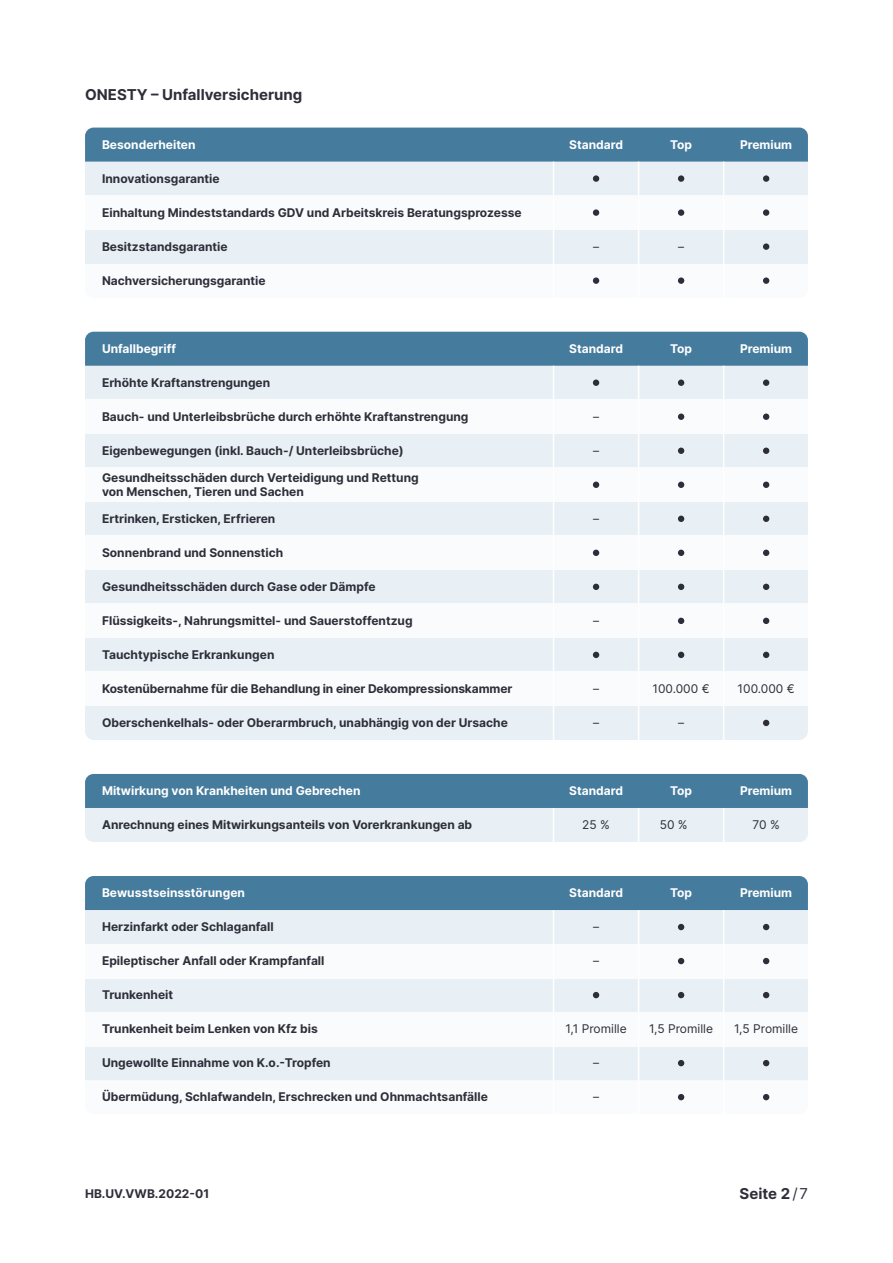
<style>
.page{position:relative;width:893px;height:1263px;background:#fff}
.page>*{position:absolute;margin:0;border:0;box-sizing:border-box;transform-origin:0 0}
.t1{font:700 15px "Inter";color:#2e2e3a}
.t2{font:700 12px/13.5px "Inter";color:#2e2e3a}
.t3{font:700 12px "Inter";color:#fff}
.t4{font:12px "Inter";color:#2e2e3a}
.s1{font-weight:400}
</style>
<div class="page">
<div style="left:85px;top:162px;width:723px;height:34px;background:#e8f0f5"></div>
<div style="left:85px;top:366px;width:723px;height:34px;background:#e8f0f5"></div>
<div style="left:85px;top:910px;width:723px;height:34px;background:#e8f0f5"></div>
<div style="left:85px;top:230px;width:723px;height:34px;background:#e8f0f5"></div>
<div style="left:85px;top:434px;width:723px;height:34px;background:#e8f0f5"></div>
<div style="left:85px;top:978px;width:723px;height:34px;background:#e8f0f5"></div>
<div style="left:85px;top:502px;width:723px;height:34px;background:#e8f0f5"></div>
<div style="left:85px;top:1046px;width:723px;height:34px;background:#e8f0f5"></div>
<div style="left:85px;top:570px;width:723px;height:34px;background:#e8f0f5"></div>
<div style="left:85px;top:638px;width:723px;height:34px;background:#e8f0f5"></div>
<div style="left:85px;top:196px;width:723px;height:34px;background:#f9fbfc"></div>
<div style="left:85px;top:400px;width:723px;height:34px;background:#f9fbfc"></div>
<div style="left:85px;top:944px;width:723px;height:34px;background:#f9fbfc"></div>
<div style="left:85px;top:468px;width:723px;height:34px;background:#f9fbfc"></div>
<div style="left:85px;top:1012px;width:723px;height:34px;background:#f9fbfc"></div>
<div style="left:85px;top:536px;width:723px;height:34px;background:#f9fbfc"></div>
<div style="left:85px;top:604px;width:723px;height:34px;background:#f9fbfc"></div>
<div style="left:85px;top:672px;width:723px;height:34px;background:#f9fbfc"></div>
<div style="left:85px;top:128px;width:723px;height:34px;background:#457b9d"></div>
<div style="left:85px;top:332px;width:723px;height:34px;background:#457b9d"></div>
<div style="left:85px;top:876px;width:723px;height:34px;background:#457b9d"></div>
<svg style="left:85px;top:774px;width:723px;height:68px;background:#96b5c8"></svg>
<hr style="left:723px;top:162px;width:1px;height:136px;background:#fff">
<hr style="left:723px;top:366px;width:1px;height:374px;background:#fff">
<hr style="left:723px;top:910px;width:1px;height:204px;background:#fff">
<hr style="left:723px;top:808px;width:1px;height:34px;background:#fff">
<hr style="left:638px;top:162px;width:1px;height:136px;background:#fff">
<hr style="left:638px;top:366px;width:1px;height:374px;background:#fff">
<hr style="left:638px;top:910px;width:1px;height:204px;background:#fff">
<hr style="left:638px;top:808px;width:1px;height:34px;background:#fff">
<hr style="left:553px;top:162px;width:1px;height:136px;background:#fff">
<hr style="left:553px;top:366px;width:1px;height:374px;background:#fff">
<hr style="left:553px;top:910px;width:1px;height:204px;background:#fff">
<hr style="left:553px;top:808px;width:1px;height:34px;background:#fff">
<div style="left:763px;top:243px;width:6px;height:7px;background:#2e2e3a;border-radius:50%"></div>
<div style="left:763px;top:277px;width:6px;height:7px;background:#2e2e3a;border-radius:50%"></div>
<div style="left:678px;top:209px;width:6px;height:7px;background:#2e2e3a;border-radius:50%"></div>
<div style="left:678px;top:277px;width:6px;height:7px;background:#2e2e3a;border-radius:50%"></div>
<div style="left:593px;top:209px;width:6px;height:7px;background:#2e2e3a;border-radius:50%"></div>
<div style="left:593px;top:277px;width:6px;height:7px;background:#2e2e3a;border-radius:50%"></div>
<div style="left:763px;top:209px;width:6px;height:7px;background:#2e2e3a;border-radius:50%"></div>
<svg style="left:678px;top:414px;width:6px;height:6px"></svg>
<svg style="left:763px;top:414px;width:6px;height:6px"></svg>
<svg style="left:678px;top:958px;width:6px;height:6px"></svg>
<svg style="left:763px;top:958px;width:6px;height:6px"></svg>
<svg style="left:678px;top:924px;width:6px;height:6px"></svg>
<svg style="left:763px;top:924px;width:6px;height:6px"></svg>
<div style="left:678px;top:175px;width:6px;height:7px;background:#2e2e3a;border-radius:50%"></div>
<div style="left:593px;top:175px;width:6px;height:7px;background:#2e2e3a;border-radius:50%"></div>
<div style="left:763px;top:175px;width:6px;height:7px;background:#2e2e3a;border-radius:50%"></div>
<div style="left:678px;top:379px;width:6px;height:7px;background:#2e2e3a;border-radius:50%"></div>
<div style="left:593px;top:379px;width:6px;height:7px;background:#2e2e3a;border-radius:50%"></div>
<div style="left:763px;top:379px;width:6px;height:7px;background:#2e2e3a;border-radius:50%"></div>
<svg style="left:678px;top:448px;width:6px;height:6px"></svg>
<svg style="left:678px;top:516px;width:6px;height:6px"></svg>
<svg style="left:763px;top:448px;width:6px;height:6px"></svg>
<svg style="left:763px;top:516px;width:6px;height:6px"></svg>
<svg style="left:763px;top:1060px;width:6px;height:6px"></svg>
<svg style="left:678px;top:1060px;width:6px;height:6px"></svg>
<div style="left:85px;top:706px;width:723px;height:34px;background:#e8f0f5"></div>
<svg style="left:678px;top:482px;width:6px;height:6px"></svg>
<svg style="left:593px;top:482px;width:6px;height:6px"></svg>
<svg style="left:763px;top:482px;width:6px;height:6px"></svg>
<svg style="left:678px;top:992px;width:6px;height:6px"></svg>
<svg style="left:593px;top:992px;width:6px;height:6px"></svg>
<svg style="left:763px;top:992px;width:6px;height:6px"></svg>
<svg style="left:678px;top:550px;width:6px;height:6px"></svg>
<svg style="left:593px;top:550px;width:6px;height:6px"></svg>
<svg style="left:763px;top:550px;width:6px;height:6px"></svg>
<svg style="left:678px;top:584px;width:6px;height:6px"></svg>
<svg style="left:593px;top:584px;width:6px;height:6px"></svg>
<svg style="left:763px;top:584px;width:6px;height:6px"></svg>
<svg style="left:678px;top:618px;width:6px;height:6px"></svg>
<svg style="left:763px;top:618px;width:6px;height:6px"></svg>
<svg style="left:678px;top:652px;width:6px;height:6px"></svg>
<svg style="left:593px;top:652px;width:6px;height:6px"></svg>
<svg style="left:763px;top:652px;width:6px;height:6px"></svg>
<p class="t1" style="left:85px;top:83px;width:219px">ONESTY – Unfallversicherung</p>
<p class="t3" style="left:102px;top:135px;width:95px">Besonderheiten</p>
<p class="t2" style="left:102px;top:171px;width:119px">Innovationsgarantie</p>
<p class="t2" style="left:102px;top:205px;width:421px">Einhaltung Mindeststandards GDV und Arbeitskreis Beratungsprozesse</p>
<p class="t2" style="left:102px;top:239px;width:127px">Besitzstandsgarantie</p>
<p class="t2" style="left:102px;top:273px;width:165px">Nachversicherungsgarantie</p>
<p class="t3" style="left:102px;top:340px;width:75px">Unfallbegriff</p>
<p class="t2" style="left:102px;top:375px;width:170px">Erhöhte Kraftanstrengungen</p>
<p class="t2" style="left:102px;top:409px;width:368px">Bauch- und Unterleibsbrüche durch erhöhte Kraftanstrengung</p>
<p class="t2" style="left:102px;top:443px;width:303px">Eigenbewegungen (inkl. Bauch-/ Unterleibsbrüche)</p>
<p class="t2" style="left:102px;top:471px;width:318px">Gesundheitsschäden durch Verteidigung und Rettung von Menschen, Tieren und Sachen</p>
<p class="t2" style="left:102px;top:512px;width:175px">Ertrinken, Ersticken, Erfrieren</p>
<p class="t2" style="left:102px;top:546px;width:183px">Sonnenbrand und Sonnenstich</p>
<p class="t2" style="left:102px;top:580px;width:275px">Gesundheitsschäden durch Gase oder Dämpfe</p>
<p class="t2" style="left:102px;top:614px;width:312px">Flüssigkeits-, Nahrungsmittel- und Sauerstoffentzug</p>
<p class="t2" style="left:102px;top:648px;width:174px">Tauchtypische Erkrankungen</p>
<p class="t2" style="left:102px;top:682px;width:412px">Kostenübernahme für die Behandlung in einer Dekompressionskammer</p>
<p class="t2" style="left:102px;top:716px;width:407px">Oberschenkelhals- oder Oberarmbruch, unabhängig von der Ursache</p>
<p class="t3" style="left:102px;top:782px;width:260px">Mitwirkung von Krankheiten und Gebrechen</p>
<p class="t2" style="left:102px;top:818px;width:372px">Anrechnung eines Mitwirkungsanteils von Vorerkrankungen ab</p>
<p class="t3" style="left:102px;top:884px;width:144px">Bewusstseinsstörungen</p>
<p class="t2" style="left:102px;top:920px;width:173px">Herzinfarkt oder Schlaganfall</p>
<p class="t2" style="left:102px;top:954px;width:224px">Epileptischer Anfall oder Krampfanfall</p>
<p class="t2" style="left:102px;top:988px;width:73px">Trunkenheit</p>
<p class="t2" style="left:102px;top:1022px;width:217px">Trunkenheit beim Lenken von Kfz bis</p>
<p class="t2" style="left:102px;top:1056px;width:230px">Ungewollte Einnahme von K.o.-Tropfen</p>
<p class="t2" style="left:102px;top:1090px;width:387px">Übermüdung, Schlafwandeln, Erschrecken und Ohnmachtsanfälle</p>
<p class="t3" style="left:569px;top:136px;width:55px">Standard</p>
<p class="t3" style="left:670px;top:136px;width:24px">Top</p>
<p class="t4" style="left:593px;top:238px;width:7px">–</p>
<p class="t4" style="left:678px;top:238px;width:7px">–</p>
<p class="t3" style="left:569px;top:340px;width:55px">Standard</p>
<p class="t4" style="left:593px;top:408px;width:7px">–</p>
<p class="t4" style="left:593px;top:442px;width:7px">–</p>
<p class="t4" style="left:593px;top:510px;width:7px">–</p>
<p class="t3" style="left:670px;top:340px;width:24px">Top</p>
<p class="t3" style="left:740px;top:136px;width:54px">Premium</p>
<p class="t3" style="left:740px;top:340px;width:54px">Premium</p>
<p class="t4" style="left:593px;top:612px;width:7px">–</p>
<p class="t4" style="left:593px;top:680px;width:7px">–</p>
<p class="t4" style="left:653px;top:680px;width:59px">100.000 €</p>
<p class="t4" style="left:593px;top:714px;width:7px">–</p>
<p class="t3" style="left:569px;top:782px;width:55px">Standard</p>
<p class="t4" style="left:678px;top:714px;width:7px">–</p>
<p class="t3" style="left:670px;top:782px;width:24px">Top</p>
<p class="t4" style="left:738px;top:680px;width:59px">100.000 €</p>
<p class="t3" style="left:740px;top:782px;width:54px">Premium</p>
<p class="t4" style="left:582px;top:816px;width:29px">25 %</p>
<p class="t4" style="left:660px;top:816px;width:29px">50 %</p>
<p class="t4" style="left:752px;top:816px;width:29px">70 %</p>
<p class="t3" style="left:569px;top:884px;width:55px">Standard</p>
<p class="t4" style="left:593px;top:918px;width:7px">–</p>
<p class="t4" style="left:593px;top:952px;width:7px">–</p>
<p class="t3" style="left:670px;top:884px;width:24px">Top</p>
<p class="t3" style="left:740px;top:884px;width:54px">Premium</p>
<p class="t4" style="left:565px;top:1020px;width:63px">1,1 Promille</p>
<p class="t4" style="left:593px;top:1054px;width:7px">–</p>
<p class="t4" style="left:593px;top:1088px;width:7px">–</p>
<p class="t4" style="left:649px;top:1020px;width:65px">1,5 Promille</p>
<p class="t4" style="left:734px;top:1020px;width:65px">1,5 Promille</p>
<p class="t2" style="left:85px;top:1186px;width:126px">HB.UV.VWB.2022-01</p>
<p class="t1" style="left:740px;top:1182px;width:70px">Seite 2 <span class="s1">/7</span></p>
</div>
